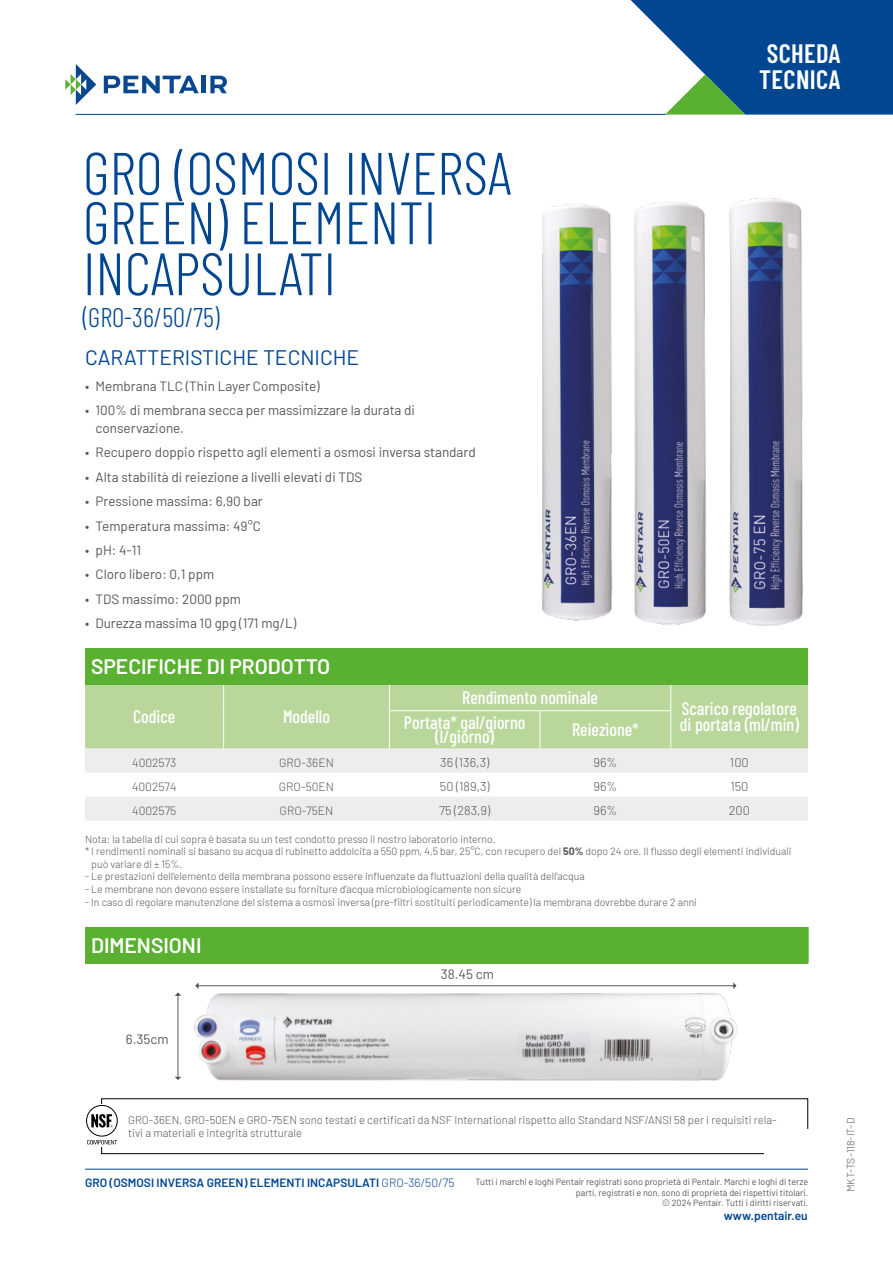
<style>
.page{position:relative;width:893px;height:1263px;background:#fff}
.page>*{position:absolute;margin:0;border:0;box-sizing:border-box;transform-origin:0 0}
.t1{font:300 59.7px/50.2px "Barlow Condensed";color:#004691}
.t2{font:300 27px "Barlow Condensed";color:#004691}
.t3{font:600 26.55px/26.2px "Barlow Condensed";letter-spacing:.015em;color:#fff}
.t4{font:600 21px "Barlow";color:#fff}
.t5{font:21px "Barlow";color:#004691}
.t6{font:500 18px "Barlow Condensed";color:#fff}
.t7{font:13.5px/18px "Barlow";color:#575756}
.t8{font:300 12.75px "Barlow";color:#575756}
.t9{font:600 12px "Barlow";color:#004691}
.t10{font:300 12px "Barlow";color:#575756}
.t11{font:300 11.25px/13.5px "Barlow";color:#575756}
.t12{font:300 10.5px "Barlow";color:#575756}
.t13{font:9px/10.5px "Barlow";color:#575756;text-align:right}
.s1{font-weight:700}
.s2{font-weight:300}
</style>
<div class="page">
<hr style="left:85px;top:1169px;width:723px;height:1px;background:#004691">
<svg style="left:65px;top:64px;width:31px;height:41px"></svg>
<svg style="left:104px;top:76px;width:95px;height:17px"></svg>
<hr style="left:202px;top:76px;width:4px;height:17px;background:#0a478e">
<svg style="left:210px;top:76px;width:17px;height:17px"></svg>
<hr style="left:76px;top:114px;width:590px;height:1px;background:#004691">
<svg style="left:616px;top:0;width:277px;height:115px"></svg>
<div style="left:85px;top:927px;width:723px;height:36px;background:#5ab031"></div>
<hr style="left:807px;top:927px;width:2px;height:36px;background:#5ab031">
<img style="left:519px;top:204px;width:86px;height:445px">
<img style="left:605px;top:201px;width:105px;height:448px">
<img style="left:729px;top:198px;width:74px;height:428px">
<div style="left:85px;top:649px;width:723px;height:36px;background:#5ab031"></div>
<svg style="left:85px;top:749px;width:723px;height:72px;fill:#ededed"></svg>
<div style="left:85px;top:685px;width:723px;height:64px;background:#b9d79b"></div>
<hr style="left:389px;top:711px;width:1px;height:38px;background:#fff">
<hr style="left:540px;top:711px;width:1px;height:38px;background:#fff">
<hr style="left:670px;top:711px;width:1px;height:38px;background:#fff">
<hr style="left:389px;top:710px;width:151px;height:1px;background:#fff">
<hr style="left:540px;top:710px;width:131px;height:1px;background:#fff">
<img style="left:194px;top:986px;width:543px;height:95px">
<hr style="left:178px;top:994px;width:1px;height:84px;background:#575756">
<svg style="left:175px;top:992px;width:6px;height:5px"></svg>
<svg style="left:175px;top:1075px;width:6px;height:5px"></svg>
<hr style="left:197px;top:985px;width:537px;height:1px;background:#575756">
<svg style="left:194px;top:982px;width:6px;height:7px"></svg>
<svg style="left:731px;top:982px;width:6px;height:7px"></svg>
<div style="left:86px;top:1105px;width:32px;height:31px;border:1px solid #000;border-radius:50%"></div>
<svg style="left:87px;top:1098px;width:721px;height:56px"></svg>
<h1 class="t1" style="left:83px;top:144px;width:430px">GRO (OSMOSI INVERSA<br>GREEN) ELEMENTI<br>INCAPSULATI</h1>
<h2 class="t2" style="left:83px;top:298px;width:138px">(GRO-36/50/75)</h2>
<h3 class="t5" style="left:85px;top:342px;width:276px">CARATTERISTICHE TECNICHE</h3>
<p class="t7" style="left:85px;top:376px;width:236px">• Membrana TLC (Thin Layer Composite)</p>
<p class="t7" style="left:96px;top:400px;width:321px;text-indent:-11px">• 100% di membrana secca per massimizzare la durata di conservazione.</p>
<p class="t7" style="left:85px;top:442px;width:392px">• Recupero doppio rispetto agli elementi a osmosi inversa standard</p>
<p class="t7" style="left:85px;top:467px;width:279px">• Alta stabilità di reiezione a livelli elevati di TDS</p>
<p class="t7" style="left:85px;top:491px;width:179px">• Pressione massima: 6,90 bar</p>
<p class="t7" style="left:85px;top:516px;width:177px">• Temperatura massima: 49°C</p>
<p class="t7" style="left:85px;top:540px;width:58px">• pH: 4-11</p>
<p class="t7" style="left:85px;top:564px;width:131px">• Cloro libero: 0,1 ppm</p>
<p class="t7" style="left:85px;top:589px;width:157px">• TDS massimo: 2000 ppm</p>
<p class="t7" style="left:85px;top:613px;width:213px">• Durezza massima 10 gpg (171 mg/L)</p>
<h3 class="t3" style="left:759px;top:38px;width:83px">SCHEDA<br>TECNICA</h3>
<h3 class="t4" style="left:91px;top:651px;width:241px">SPECIFICHE DI PRODOTTO</h3>
<h3 class="t6" style="left:133px;top:703px;width:44px">Codice</h3>
<h3 class="t6" style="left:283px;top:703px;width:48px">Modello</h3>
<h3 class="t6" style="left:462px;top:684px;width:137px">Rendimento nominale</h3>
<h3 class="t6" style="left:682px;top:695px;width:117px">Scarico regolatore</h3>
<h3 class="t6" style="left:404px;top:710px;width:123px">Portata* gal/giorno</h3>
<h3 class="t6" style="left:680px;top:712px;width:121px">di portata (ml/min)</h3>
<h3 class="t6" style="left:435px;top:723px;width:60px">(l/giorno)</h3>
<h3 class="t6" style="left:572px;top:716px;width:68px">Reiezione*</h3>
<p class="t10" style="left:132px;top:754px;width:46px">4002573</p>
<p class="t10" style="left:279px;top:754px;width:56px">GRO-36EN</p>
<p class="t8" style="left:440px;top:753px;width:50px">36 (136,3)</p>
<p class="t8" style="left:593px;top:753px;width:25px">96%</p>
<p class="t8" style="left:730px;top:753px;width:20px">100</p>
<p class="t10" style="left:132px;top:778px;width:46px">4002574</p>
<p class="t10" style="left:279px;top:778px;width:57px">GRO-50EN</p>
<p class="t8" style="left:440px;top:777px;width:51px">50 (189,3)</p>
<p class="t8" style="left:593px;top:777px;width:25px">96%</p>
<p class="t8" style="left:730px;top:777px;width:20px">150</p>
<p class="t10" style="left:132px;top:802px;width:46px">4002575</p>
<p class="t10" style="left:280px;top:802px;width:55px">GRO-75EN</p>
<p class="t8" style="left:439px;top:801px;width:52px">75 (283,9)</p>
<p class="t8" style="left:593px;top:801px;width:25px">96%</p>
<p class="t8" style="left:729px;top:801px;width:23px">200</p>
<p class="t12" style="left:85px;top:831px;width:412px">Nota: la tabella di cui sopra è basata su un test condotto presso il nostro laboratorio interno.</p>
<p class="t12" style="left:85px;top:844px;width:708px">* I rendimenti nominali si basano su acqua di rubinetto addolcita a 550 ppm, 4,5 bar, 25°C, con recupero del <span class="s1">50%</span> dopo 24 ore. Il flusso degli elementi individuali</p>
<p class="t12" style="left:91px;top:856px;width:93px">può variare di ± 15%.</p>
<p class="t12" style="left:85px;top:869px;width:501px">- Le prestazioni dell’elemento della membrana possono essere influenzate da fluttuazioni della qualità dell’acqua</p>
<p class="t12" style="left:85px;top:881px;width:438px">- Le membrane non devono essere installate su forniture d’acqua microbiologicamente non sicure</p>
<p class="t12" style="left:85px;top:894px;width:613px">- In caso di regolare manutenzione del sistema a osmosi inversa (pre-filtri sostituiti periodicamente) la membrana dovrebbe durare 2 anni</p>
<h3 class="t4" style="left:91px;top:930px;width:112px">DIMENSIONI</h3>
<p class="t7" style="left:126px;top:1029px;width:44px">6.35cm</p>
<p class="t7" style="left:441px;top:964px;width:55px">38.45 cm</p>
<p class="t11" style="left:128px;top:1112px;width:650px">GRO-36EN, GRO-50EN e GRO-75EN sono testati e certificati da NSF International rispetto allo Standard NSF/ANSI 58 per i requisiti rela&shy;tivi a materiali e integrità strutturale</p>
<p class="t9" style="left:85px;top:1174px;width:371px">GRO (OSMOSI INVERSA GREEN) ELEMENTI INCAPSULATI <span class="s2">GRO-36/50/75</span></p>
<p class="t13" style="left:475px;top:1176px;width:334px">Tutti i marchi e loghi Pentair registrati sono proprietà di Pentair. Marchi e loghi di terze parti, registrati e non, sono di proprietà dei rispettivi titolari.<br>© 2024 Pentair. Tutti i diritti riservati.</p>
<p class="t9" style="left:724px;top:1207px;width:85px">www.pentair.eu</p>
<p class="t12" style="left:843px;top:1192px;width:76px;rotate:-90deg">MKT-TS-118-IT-D</p>
</div>
